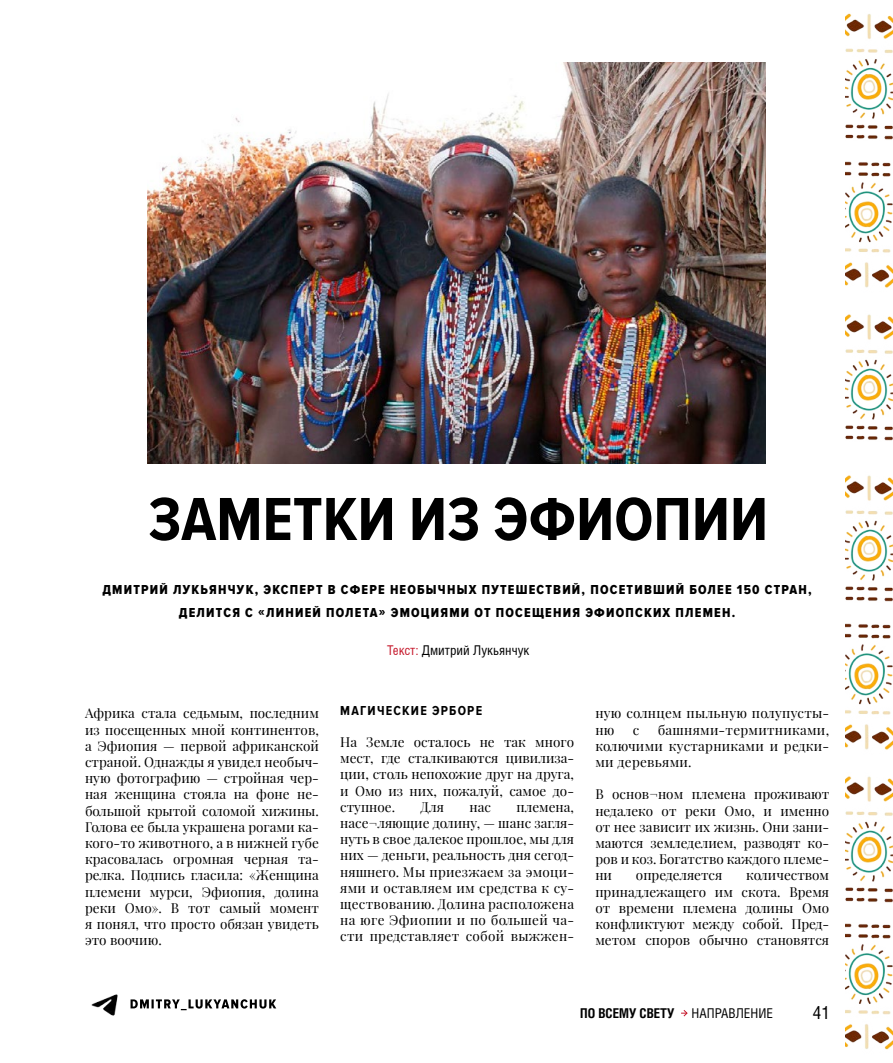
<style>
.page{position:relative;width:893px;height:1063px;background:#fff}
.page>*{position:absolute;margin:0;border:0;box-sizing:border-box;transform-origin:0 0}
.t1{font:700 63px "Proxima Nova Cond";color:#000}
.t2{font:18px "Helios Cond C";color:#000}
.t3{font:13.5px/16.2px "Playfair Display";color:#000;text-align:justify}
.t4{font:13.5px/22.5px "Proxima Nova Cond Extrabld";letter-spacing:.09em;color:#000;text-align:center}
.t5{font:13.5px/16.2px "Playfair Display";letter-spacing:.02em;color:#000}
.t6{font:13.5px "Helios Cond";color:#000}
.t7{font:700 13.5px "Proxima Nova Cond";letter-spacing:.09em;color:#000}
.t8{font:700 13.5px "Helios Cond C";color:#000}
.t9{font:13.5px "Helios Cond C";color:#000}
.s1{color:#c61a2d}
</style>
<div class="page">
<img style="left:845px;top:161px;width:48px;height:127px">
<img style="left:845px;top:314px;width:48px;height:288px">
<img style="left:845px;top:13px;width:48px;height:127px">
<img style="left:845px;top:623px;width:48px;height:127px">
<img style="left:845px;top:923px;width:48px;height:127px">
<img style="left:845px;top:776px;width:48px;height:127px">
<svg style="left:681px;top:1010px;width:7px;height:7px"></svg>
<img style="left:147px;top:62px;width:618px;height:401px">
<svg style="left:131px;top:999px;width:145px;height:11px"></svg>
<img style="left:91px;top:994px;width:27px;height:22px">
<h1 class="t1" style="left:148px;top:484px;width:621px">ЗАМЕТКИ ИЗ ЭФИОПИИ</h1>
<p class="t4" style="left:102px;top:579px;width:711px">ДМИТРИЙ ЛУКЬЯНЧУК, ЭКСПЕРТ В СФЕРЕ НЕОБЫЧНЫХ ПУТЕШЕСТВИЙ, ПОСЕТИВШИЙ БОЛЕЕ 150 СТРАН,<br>ДЕЛИТСЯ С «ЛИНИЕЙ ПОЛЕТА» ЭМОЦИЯМИ ОТ ПОСЕЩЕНИЯ ЭФИОПСКИХ ПЛЕМЕН.</p>
<p class="t6" style="left:387px;top:642px;width:144px"><span class="s1">Текст:</span> Дмитрий Лукьянчук</p>
<p class="t3" style="left:85px;top:704px;width:235px">Африка стала седьмым, последним из посещенных мной континентов, а Эфиопия — первой африканской страной. Однажды я увидел необыч&shy;ную фотографию — стройная чер&shy;ная женщина стояла на фоне не&shy;большой крытой соломой хижины.<br>Голова ее была украшена рогами ка&shy;кого-то животного, а в нижней губе красовалась огромная черная та&shy;релка. Подпись гласила: «Женщина племени мурси, Эфиопия, долина реки Омо». В тот самый момент я понял, что просто обязан увидеть это воочию.</p>
<p class="t7" style="left:340px;top:703px;width:143px">МАГИЧЕСКИЕ ЭРБОРЕ</p>
<p class="t3" style="left:340px;top:733px;width:235px">На Земле осталось не так много мест, где сталкиваются цивилиза&shy;ции, столь непохожие друг на друга, и Омо из них, пожалуй, самое до&shy;ступное.</p>
<p class="t3" style="left:421px;top:797px;width:25px">Для</p>
<p class="t3" style="left:469px;top:797px;width:23px">нас</p>
<p class="t3" style="left:340px;top:797px;width:235px;text-indent:176px">племена, насе¬ляющие долину, — шанс загля&shy;нуть в свое далекое прошлое, мы для них — деньги, реальность дня сегод&shy;няшнего. Мы приезжаем за эмоци&shy;ями и оставляем им средства к су&shy;ществованию. Долина расположена на юге Эфиопии и по большей ча&shy;сти представляет собой выжжен-</p>
<p class="t5" style="left:595px;top:704px;width:235px">ную солнцем пыльную полупусты&shy;ню</p>
<p class="t3" style="left:595px;top:720px;width:235px;text-indent:62px">башнями-термитниками, колючими кустарниками и редки&shy;ми деревьями.</p>
<p class="t3" style="left:595px;top:785px;width:235px">В основ¬ном племена проживают недалеко от реки Омо, и именно от нее зависит их жизнь. Они зани&shy;маются земледелием, разводят ко&shy;ров и коз. Богатство каждого племе&shy;ни</p>
<p class="t3" style="left:633px;top:720px;width:8px">с</p>
<p class="t3" style="left:595px;top:866px;width:235px;text-indent:151px">количеством принадлежащего им скота. Время от времени племена долины Омо конфликтуют между собой. Пред&shy;метом споров обычно становятся</p>
<p class="t3" style="left:636px;top:866px;width:88px">определяется</p>
<p class="t8" style="left:580px;top:1005px;width:96px">ПО ВСЕМУ СВЕТУ</p>
<p class="t9" style="left:692px;top:1005px;width:83px">НАПРАВЛЕНИЕ</p>
<h2 class="t2" style="left:813px;top:1002px;width:19px">41</h2>
</div>
